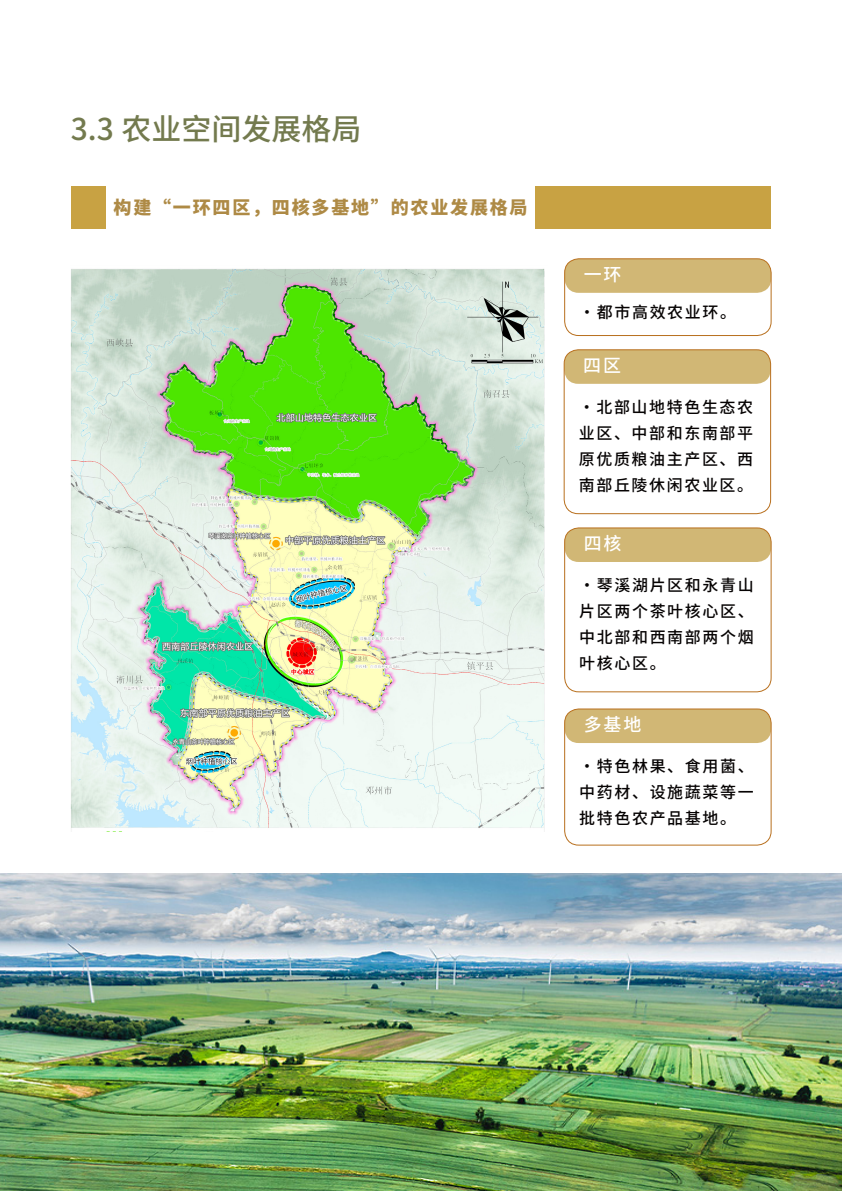
<style>
.page{position:relative;width:842px;height:1191px;background:#fff}
.page>*{position:absolute;margin:0;border:0;box-sizing:border-box;transform-origin:0 0}
.t1{font:500 30px "Source Han Sans CN";color:#737a4e}
.t2{font:800 18px "Source Han Sans CN";letter-spacing:.1em;color:#ae8a45}
.t3{font:500 18px "Source Han Sans CN";letter-spacing:.1em;color:#fff}
.t4{font:500 16px/26px "Source Han Sans CN";letter-spacing:.1em;color:#060303;text-align:justify}
</style>
<div class="page">
<div style="left:71px;top:187px;width:34px;height:42px;background:#c8a243"></div>
<div style="left:536px;top:187px;width:235px;height:42px;background:#c8a243"></div>
<div style="left:565px;top:259px;width:206px;height:34px;background:#d1b775;border-radius:14px"></div>
<div style="left:564px;top:258px;width:208px;height:78px;border:1px solid #b86f1d;border-radius:14px"></div>
<img style="left:71px;top:268px;width:474px;height:563px">
<div style="left:564px;top:350px;width:207px;height:34px;background:#d1b775;border-radius:14px"></div>
<div style="left:564px;top:349px;width:207px;height:165px;border:1px solid #b86f1d;border-radius:14px"></div>
<div style="left:565px;top:528px;width:206px;height:34px;background:#d1b775;border-radius:14px"></div>
<div style="left:564px;top:527px;width:208px;height:165px;border:1px solid #b86f1d;border-radius:14px"></div>
<img style="left:0;top:873px;width:842px;height:318px">
<div style="left:565px;top:709px;width:206px;height:34px;background:#d1b775;border-radius:14px"></div>
<div style="left:564px;top:708px;width:208px;height:137px;border:1px solid #b86f1d;border-radius:14px"></div>
<p class="t1" style="left:71px;top:112px;width:292px">3.3 农业空间发展格局</p>
<p class="t2" style="left:114px;top:197px;width:416px">构建“一环四区，四核多基地”的农业发展格局</p>
<p class="t3" style="left:584px;top:264px;width:39px">一环</p>
<p class="t4" style="left:579px;top:299px;width:158px">·都市高效农业环。</p>
<p class="t3" style="left:583px;top:355px;width:39px">四区</p>
<p class="t4" style="left:579px;top:394px;width:176px">·北部山地特色生态农业区、中部和东南部平原优质粮油主产区、西南部丘陵休闲农业区。</p>
<p class="t3" style="left:584px;top:533px;width:39px">四核</p>
<p class="t4" style="left:579px;top:572px;width:176px">·琴溪湖片区和永青山片区两个茶叶核心区、中北部和西南部两个烟叶核心区。</p>
<p class="t3" style="left:584px;top:714px;width:59px">多基地</p>
<p class="t4" style="left:579px;top:753px;width:176px">·特色林果、食用菌、中药材、设施蔬菜等一批特色农产品基地。</p>
</div>
